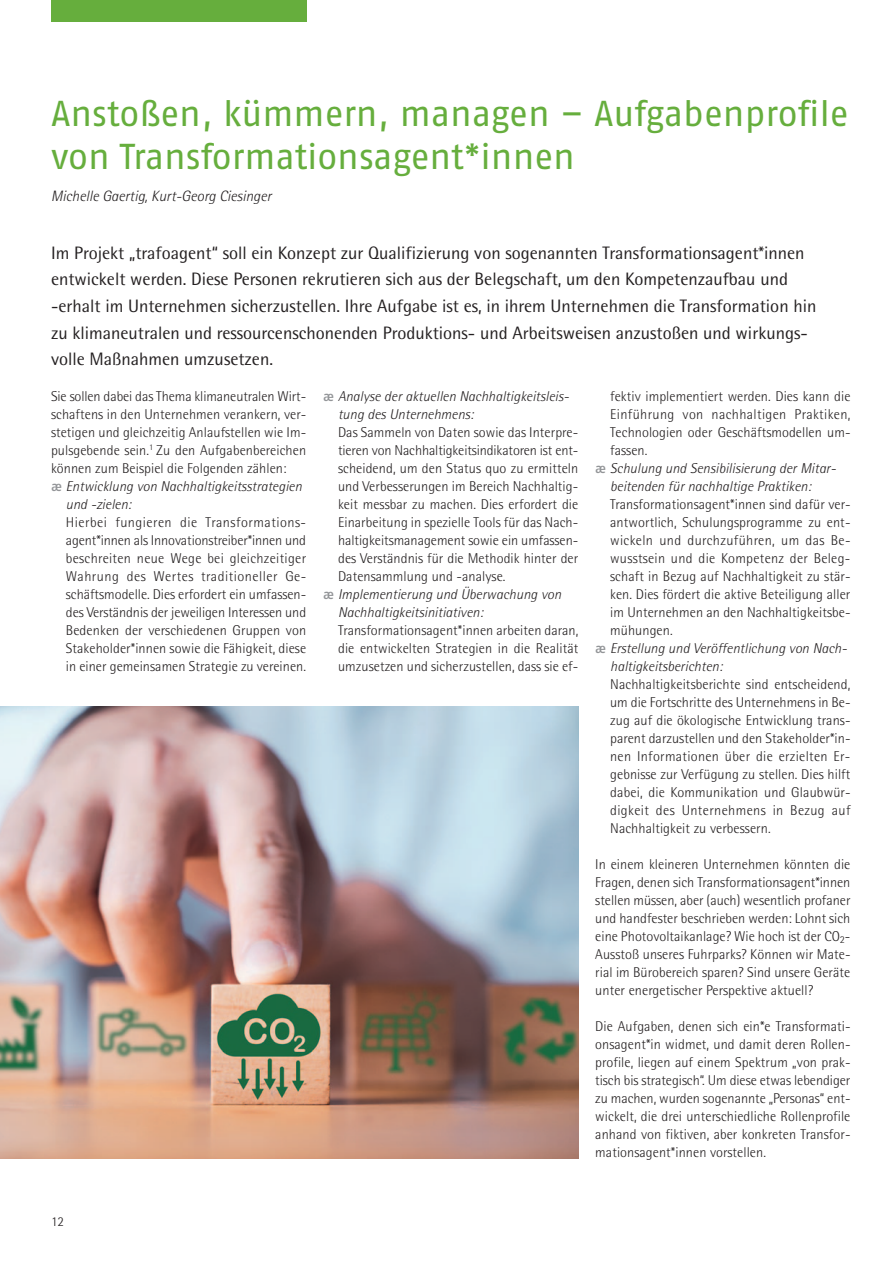
<style>
.page{position:relative;width:893px;height:1263px;background:#fff}
.page>*{position:absolute;margin:0;border:0;box-sizing:border-box;transform-origin:0 0}
.t1{font:36px/43.2px "Fago No";letter-spacing:-.005em;color:#66ae3d}
.t2{font:18px/26.7px "Rotis Semi Sans";color:#231f20}
.t3{font:italic 300 15px "Rotis Semi Sans";color:#231f20}
.t4{font:300 14.25px/18px "Rotis Semi Sans";letter-spacing:.005em;color:#231f20;text-align:justify}
.t5{font:italic 300 14.25px/18px "Rotis Semi Sans";letter-spacing:.005em;color:#231f20}
.t6{font:300 14.25px "Rotis Semi Sans";letter-spacing:.025em;color:#231f20}
.t7{font:300 13.5px "Rotis Semi Sans";color:#231f20}
.s1{font-family:"Fago No Med";font-weight:400;font-style:normal;font-size:13.5px;color:#939598}
</style>
<div class="page">
<div style="left:51px;top:0;width:255px;height:21px;background:#66ae3d"></div>
<img style="left:0;top:707px;width:578px;height:451px">
<h1 class="t1" style="left:51px;top:91px;width:799px">Anstoßen, kümmern, managen – Aufgabenprofile von Transformationsagent*innen</h1>
<p class="t3" style="left:51px;top:187px;width:222px">Michelle Gaertig, Kurt-Georg Ciesinger</p>
<p class="t2" style="left:51px;top:239px;width:767px">Im Projekt „trafoagent“ soll ein Konzept zur Qualifizierung von sogenannten Transformationsagent*innen entwickelt werden. Diese Personen rekrutieren sich aus der Belegschaft, um den Kompetenzaufbau und -erhalt im Unternehmen sicherzustellen. Ihre Aufgabe ist es, in ihrem Unternehmen die Transformation hin zu klimaneutralen und ressourcenschonenden Produktions- und Arbeitsweisen anzustoßen und wirkungs&shy;volle Maßnahmen umzusetzen.</p>
<p class="t4" style="left:610px;top:387px;width:242px">fektiv implementiert werden. Dies kann die</p>
<p class="t6" style="left:610px;top:406px;width:242px">Einführung von nachhaltigen Praktiken,</p>
<p class="t4" style="left:610px;top:423px;width:242px">Technologien oder Geschäftsmodellen um-</p>
<p class="t4" style="left:610px;top:441px;width:39px">fassen.</p>
<p class="t5" style="left:595px;top:459px;width:242px"><span class="s1">æ</span> Schulung und Sensibilisierung der Mitar-</p>
<p class="t5" style="left:610px;top:477px;width:202px">beitenden für nachhaltige Praktiken:</p>
<p class="t4" style="left:610px;top:495px;width:242px">Transformationsagent*innen sind dafür ver-</p>
<p class="t4" style="left:610px;top:513px;width:242px">antwortlich, Schulungsprogramme zu ent-</p>
<p class="t6" style="left:610px;top:532px;width:242px">wickeln und durchzuführen, um das Be-</p>
<p class="t4" style="left:610px;top:549px;width:242px">wusstsein und die Kompetenz der Beleg-</p>
<p class="t4" style="left:610px;top:567px;width:242px">schaft in Bezug auf Nachhaltigkeit zu stär-</p>
<p class="t4" style="left:610px;top:585px;width:242px">ken. Dies fördert die aktive Beteiligung aller</p>
<p class="t4" style="left:610px;top:603px;width:242px">im Unternehmen an den Nachhaltigkeitsbe-</p>
<p class="t4" style="left:610px;top:621px;width:64px">mühungen.</p>
<p class="t5" style="left:595px;top:639px;width:253px"><span class="s1">æ</span> Erstellung und Veröffentlichung von Nach-</p>
<p class="t5" style="left:610px;top:657px;width:114px">haltigkeitsberichten:</p>
<p class="t4" style="left:610px;top:675px;width:242px">Nachhaltigkeitsberichte sind entscheidend, um die Fortschritte des Unternehmens in Be&shy;zug auf die ökologische Entwicklung trans&shy;parent darzustellen und den Stakeholder*in&shy;nen Informationen über die erzielten Er&shy;gebnisse zur Verfügung zu stellen. Dies hilft dabei, die Kommunikation und Glaubwür&shy;digkeit des Unternehmens in Bezug auf Nachhaltigkeit zu verbessern.</p>
<p class="t4" style="left:595px;top:855px;width:257px">In einem kleineren Unternehmen könnten die Fragen, denen sich Transformationsagent*innen stellen müssen, aber (auch) wesentlich profaner und handfester beschrieben werden: Lohnt sich eine Photovoltaikanlage? Wie hoch ist der CO<sub>2</sub>- Ausstoß unseres Fuhrparks? Können wir Mate&shy;rial im Bürobereich sparen? Sind unsere Geräte unter energetischer Perspektive aktuell?</p>
<p class="t4" style="left:595px;top:1017px;width:257px">Die Aufgaben, denen sich ein*e Transformati&shy;onsagent*in widmet, und damit deren Rollen&shy;profile, liegen auf einem Spektrum „von prak&shy;tisch bis strategisch“. Um diese etwas lebendiger zu machen, wurden sogenannte „Personas“ ent&shy;wickelt, die drei unterschiedliche Rollenprofile anhand von fiktiven, aber konkreten Transfor&shy;mationsagent*innen vorstellen.</p>
<p class="t4" style="left:51px;top:387px;width:257px">Sie sollen dabei das Thema klimaneutralen Wirt-</p>
<p class="t4" style="left:51px;top:405px;width:257px">schaftens in den Unternehmen verankern, ver-</p>
<p class="t4" style="left:51px;top:423px;width:257px">stetigen und gleichzeitig Anlaufstellen wie Im-</p>
<p class="t4" style="left:51px;top:441px;width:257px">pulsgebende sein.<sup>1</sup> Zu den Aufgabenbereichen</p>
<p class="t4" style="left:51px;top:459px;width:237px">können zum Beispiel die Folgenden zählen:</p>
<p class="t5" style="left:51px;top:477px;width:252px"><span class="s1">æ</span> Entwicklung von Nachhaltigkeitsstrategien</p>
<p class="t5" style="left:66px;top:495px;width:67px">und -zielen:</p>
<p class="t4" style="left:66px;top:513px;width:242px">Hierbei fungieren die Transformations&shy;agent*innen als Innovationstreiber*innen und beschreiten neue Wege bei gleichzeitiger Wahrung des Wertes traditioneller Ge&shy;schäftsmodelle. Dies erfordert ein umfassen&shy;des Verständnis der jeweiligen Interessen und Bedenken der verschiedenen Gruppen von Stakeholder*innen sowie die Fähigkeit, diese in einer gemeinsamen Strategie zu vereinen.</p>
<p class="t5" style="left:338px;top:387px;width:232px;text-indent:-15px"><span class="s1">æ</span> Analyse der aktuellen Nachhaltigkeitsleis&shy;tung des Unternehmens:</p>
<p class="t4" style="left:338px;top:423px;width:242px">Das Sammeln von Daten sowie das Interpre-</p>
<p class="t4" style="left:338px;top:441px;width:242px">tieren von Nachhaltigkeitsindikatoren ist ent-</p>
<p class="t4" style="left:338px;top:459px;width:242px">scheidend, um den Status quo zu ermitteln</p>
<p class="t4" style="left:338px;top:477px;width:242px">und Verbesserungen im Bereich Nachhaltig-</p>
<p class="t4" style="left:338px;top:495px;width:242px">keit messbar zu machen. Dies erfordert die</p>
<p class="t4" style="left:338px;top:513px;width:242px">Einarbeitung in spezielle Tools für das Nach-</p>
<p class="t4" style="left:338px;top:531px;width:242px">haltigkeitsmanagement sowie ein umfassen-</p>
<p class="t4" style="left:338px;top:549px;width:242px">des Verständnis für die Methodik hinter der</p>
<p class="t4" style="left:338px;top:567px;width:169px">Datensammlung und -analyse.</p>
<p class="t5" style="left:323px;top:585px;width:240px"><span class="s1">æ</span> Implementierung und Überwachung von</p>
<p class="t5" style="left:338px;top:603px;width:147px">Nachhaltigkeitsinitiativen:</p>
<p class="t4" style="left:338px;top:621px;width:242px">Transformationsagent*innen arbeiten daran, die entwickelten Strategien in die Realität umzusetzen und sicherzustellen, dass sie ef-</p>
<p class="t7" style="left:51px;top:1213px;width:15px">12</p>
</div>
